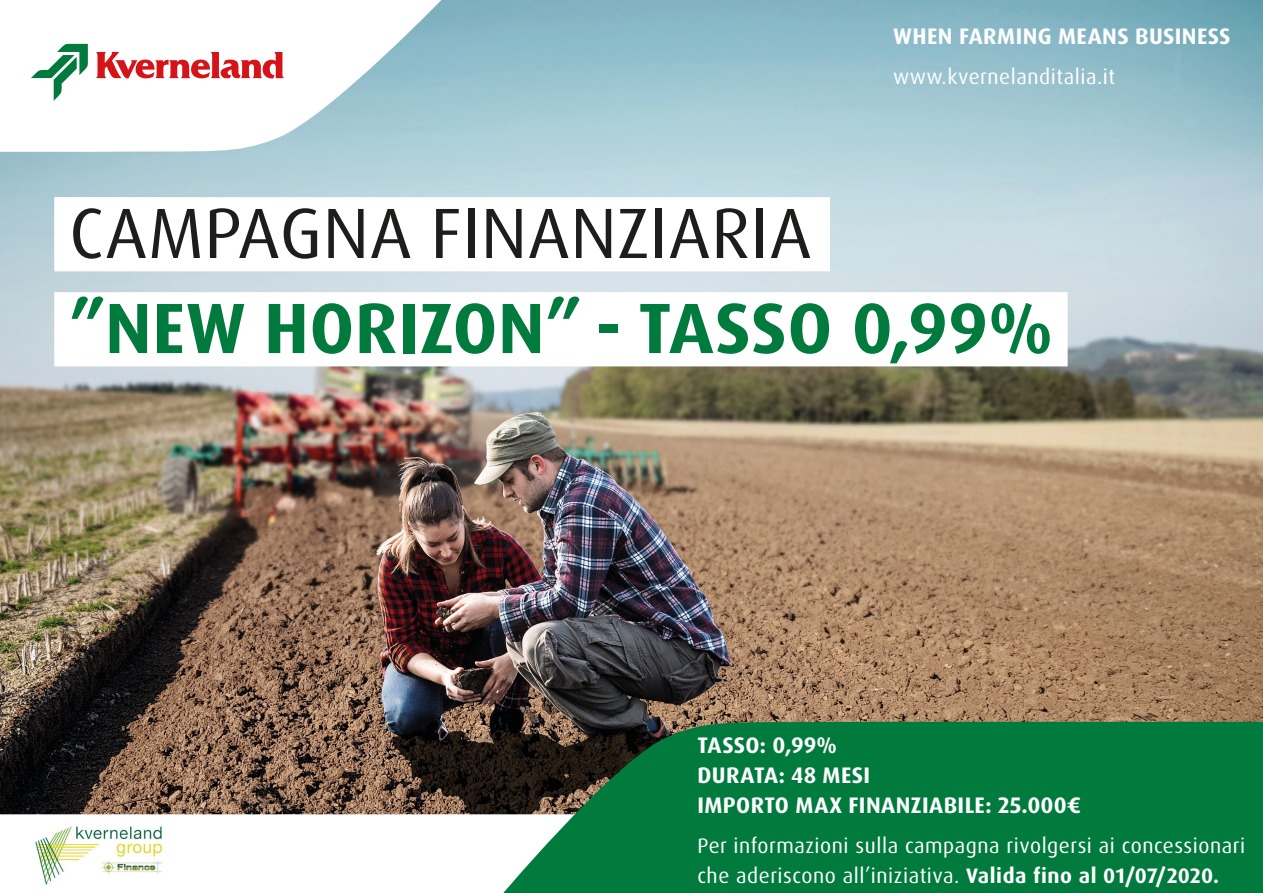
<style>
.page{position:relative;width:1263px;height:893px;background:#fff}
.page>*{position:absolute;margin:0;border:0;box-sizing:border-box;transform-origin:0 0}
.t1{font:700 71.25px "Dax Pro";letter-spacing:.01em;color:#007b3d}
.t2{font:71.25px "Dax Pro";letter-spacing:.01em;color:#1d1d1b}
.KV_Headline{font:700 22.5px "Dax Pro";letter-spacing:.02em;color:#fff}
.KV_Headline-2{font:21px/29.7px "Dax Pro";letter-spacing:.025em;color:#fff}
.s1{font-weight:700}
</style>
<div class="page">
<img style="left:0;top:0;width:1263px;height:814px">
<svg style="left:0;top:0;width:454px;height:155px"></svg>
<svg style="left:96px;top:52px;width:188px;height:29px"></svg>
<svg style="left:31px;top:44px;width:57px;height:56px"></svg>
<div style="left:54px;top:197px;width:776px;height:74px;background:#fff"></div>
<div style="left:54px;top:292px;width:1014px;height:74px;background:#fff"></div>
<svg style="left:0;top:814px;width:493px;height:1px"></svg>
<img style="left:34px;top:826px;width:128px;height:59px">
<svg style="left:493px;top:719px;width:770px;height:174px;background:#0e7640"></svg>
<p class="KV_Headline" style="left:893px;top:21px;width:339px">WHEN FARMING MEANS BUSINESS</p>
<p class="KV_Headline-2" style="left:893px;top:62px;width:224px">www.kvernelanditalia.it</p>
<p class="t2" style="left:69px;top:187px;width:744px">CAMPAGNA FINANZIARIA</p>
<p class="t1" style="left:69px;top:282px;width:985px">”NEW HORIZON” - TASSO 0,99%</p>
<p class="KV_Headline" style="left:697px;top:731px;width:141px">TASSO: 0,99%</p>
<p class="KV_Headline" style="left:697px;top:761px;width:174px">DURATA: 48 MESI</p>
<p class="KV_Headline" style="left:697px;top:790px;width:385px">IMPORTO MAX FINANZIABILE: 25.000€</p>
<p class="KV_Headline-2" style="left:697px;top:831px;width:549px">Per informazioni sulla campagna rivolgersi ai concessionari che aderiscono all’iniziativa. <span class="s1">Valida fino al 01/07/2020.</span></p>
</div>
